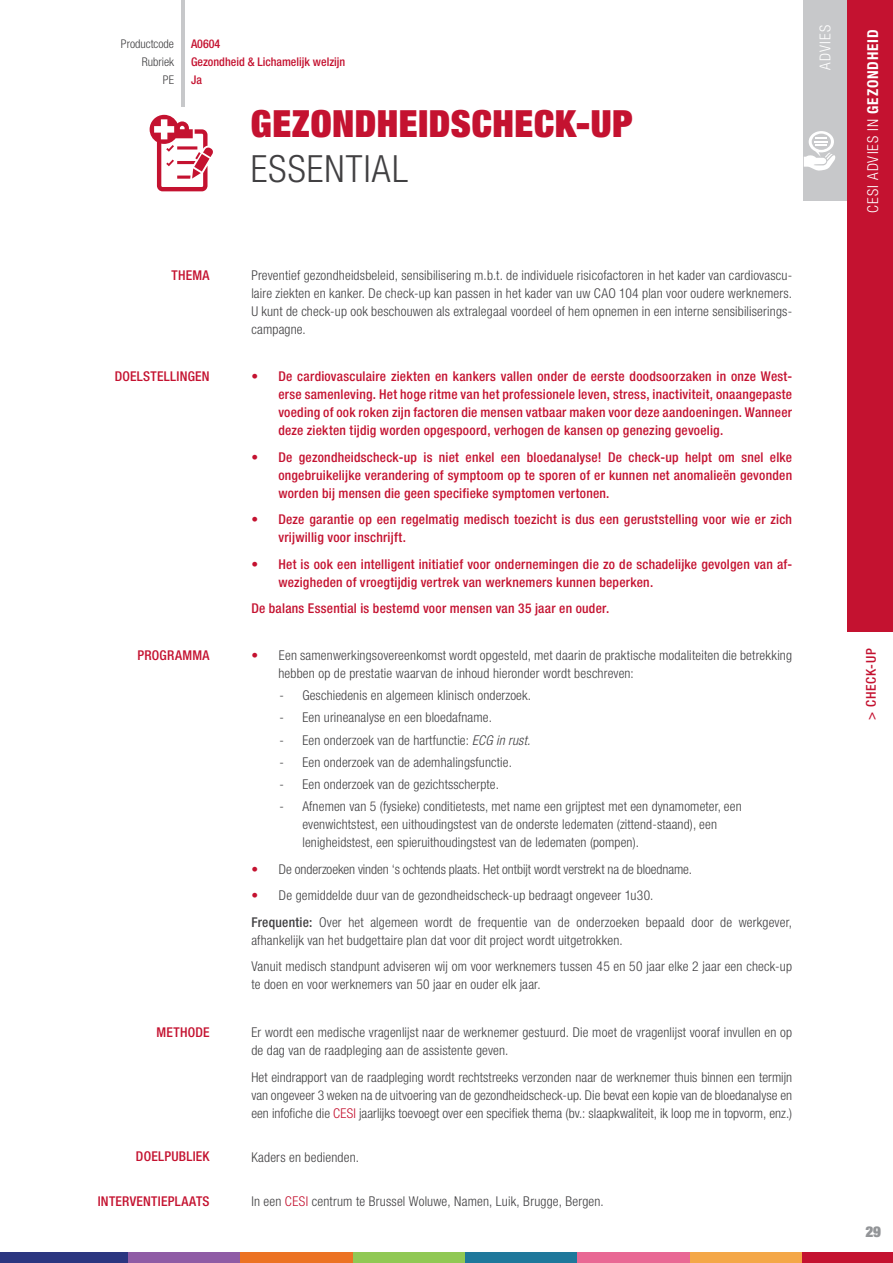
<style>
.page{position:relative;width:893px;height:1263px;background:#fff}
.page>*{position:absolute;margin:0;border:0;box-sizing:border-box;transform-origin:0 0}
.t1{font:900 expanded 37.5px "Helvetica Neue";letter-spacing:.015em;color:#c41230}
.t2{font:300 condensed 37.5px "Helvetica Neue";letter-spacing:.035em;color:#414042}
.t3{font:300 condensed 15px "Helvetica Neue";letter-spacing:.07em;color:#fff}
.t4{font:900 expanded 15px "Helvetica Neue";color:#939598}
.t5{font:300 condensed 13.5px/18px "Helvetica Neue";letter-spacing:.01em;color:#414042}
.t6{font:500 condensed 13.5px/18px "Helvetica Neue";letter-spacing:.015em;color:#c41230;text-align:justify}
.t7{font:500 condensed 12px "Helvetica Neue";color:#c41230}
.t8{font:300 condensed 12px "Helvetica Neue";color:#414042}
.s1{color:#c41230}
.s2{font-style:italic}
.s3{font-weight:500}
.s4{font-weight:700}
</style>
<div class="page">
<div style="left:689px;top:1252px;width:113px;height:11px;background:#f4a747"></div>
<div style="left:577px;top:1252px;width:112px;height:11px;background:#e96894"></div>
<div style="left:464px;top:1252px;width:113px;height:11px;background:#1f789b"></div>
<div style="left:352px;top:1252px;width:113px;height:11px;background:#90c854"></div>
<div style="left:240px;top:1252px;width:112px;height:11px;background:#ec7223"></div>
<div style="left:127px;top:1252px;width:113px;height:11px;background:#8f5ca5"></div>
<div style="left:0;top:1252px;width:128px;height:11px;background:#2b3680"></div>
<div style="left:802px;top:1252px;width:91px;height:11px;background:#c41230"></div>
<div style="left:804px;top:0;width:43px;height:201px;background:#c7c8ca"></div>
<svg style="left:804px;top:131px;width:31px;height:40px"></svg>
<div style="left:847px;top:0;width:46px;height:631px;background:#c41230"></div>
<hr style="left:181px;top:0;width:4px;height:106px;background:#c7c8ca">
<svg style="left:150px;top:115px;width:63px;height:76px"></svg>
<p class="t8" style="left:121px;top:37px;width:55px">Productcode</p>
<p class="t7" style="left:191px;top:36px;width:31px">A0604</p>
<p class="t8" style="left:142px;top:55px;width:34px">Rubriek</p>
<p class="t7" style="left:191px;top:54px;width:156px">Gezondheid &amp; Lichamelijk welzijn</p>
<p class="t8" style="left:163px;top:73px;width:13px">PE</p>
<p class="t7" style="left:191px;top:72px;width:12px">Ja</p>
<h1 class="t1" style="left:251px;top:99px;width:384px">GEZONDHEIDSCHECK-UP</h1>
<h1 class="t2" style="left:251px;top:147px;width:159px">ESSENTIAL</h1>
<p class="t3" style="left:816px;top:70px;width:46px;rotate:-90deg">ADVIES</p>
<p class="t6" style="left:172px;top:266px;width:40px">THEMA</p>
<p class="t5" style="left:251px;top:266px;width:542px;text-align:justify">Preventief gezondheidsbeleid, sensibilisering m.b.t. de individuele risicofactoren in het kader van cardiovascu&shy;laire ziekten en kanker. De check-up kan passen in het kader van uw CAO 104 plan voor oudere werknemers.<br>U kunt de check-up ook beschouwen als extralegaal voordeel of hem opnemen in een interne sensibiliserings&shy;campagne.</p>
<p class="t6" style="left:115px;top:367px;width:96px">DOELSTELLINGEN</p>
<p class="t6" style="left:278px;top:367px;width:515px;text-indent:-27px">• De cardiovasculaire ziekten en kankers vallen onder de eerste doodsoorzaken in onze West&shy;erse samenleving. Het hoge ritme van het professionele leven, stress, inactiviteit, onaangepaste voeding of ook roken zijn factoren die mensen vatbaar maken voor deze aandoeningen. Wanneer deze ziekten tijdig worden opgespoord, verhogen de kansen op genezing gevoelig.</p>
<p class="t6" style="left:278px;top:448px;width:515px;text-indent:-27px">• De gezondheidscheck-up is niet enkel een bloedanalyse! De check-up helpt om snel elke ongebruikelijke verandering of symptoom op te sporen of er kunnen net anomalieën gevonden worden bij mensen die geen specifieke symptomen vertonen.</p>
<p class="t6" style="left:278px;top:510px;width:515px;text-indent:-27px">• Deze garantie op een regelmatig medisch toezicht is dus een geruststelling voor wie er zich vrijwillig voor inschrijft.</p>
<p class="t6" style="left:278px;top:555px;width:515px;text-indent:-27px">• Het is ook een intelligent initiatief voor ondernemingen die zo de schadelijke gevolgen van af&shy;wezigheden of vroegtijdig vertrek van werknemers kunnen beperken.</p>
<p class="t6" style="left:251px;top:599px;width:359px">De balans Essential is bestemd voor mensen van 35 jaar en ouder.</p>
<p class="t6" style="left:138px;top:646px;width:73px">PROGRAMMA</p>
<p class="t5" style="left:278px;top:646px;width:515px;text-indent:-27px"><span class="s1">•</span> Een samenwerkingsovereenkomst wordt opgesteld, met daarin de praktische modaliteiten die betrekking hebben op de prestatie waarvan de inhoud hieronder wordt beschreven:</p>
<p class="t5" style="left:280px;top:686px;width:253px">- Geschiedenis en algemeen klinisch onderzoek.</p>
<p class="t5" style="left:280px;top:708px;width:214px">- Een urineanalyse en een bloedafname.</p>
<p class="t5" style="left:280px;top:731px;width:252px">- Een onderzoek van de hartfunctie: <span class="s2">ECG in rust.</span></p>
<p class="t5" style="left:280px;top:753px;width:234px">- Een onderzoek van de ademhalingsfunctie.</p>
<p class="t5" style="left:280px;top:775px;width:221px">- Een onderzoek van de gezichtsscherpte.</p>
<p class="t5" style="left:302px;top:797px;width:441px;text-indent:-23px">- Afnemen van 5 (fysieke) conditietests, met name een grijptest met een dynamometer, een evenwichtstest, een uithoudingstest van de onderste ledematen (zittend-staand), een lenigheidstest, een spieruithoudingstest van de ledematen (pompen).</p>
<p class="t5" style="left:251px;top:860px;width:442px"><span class="s1">•</span> De onderzoeken vinden ‘s ochtends plaats. Het ontbijt wordt verstrekt na de bloedname.</p>
<p class="t5" style="left:251px;top:882px;width:542px;line-height:26.5px"><span class="s1">•</span> De gemiddelde duur van de gezondheidscheck-up bedraagt ongeveer 1u30.<br><span class="s3">Frequentie:</span> Over het algemeen wordt de frequentie van de onderzoeken bepaald door de werkgever,</p>
<p class="t5" style="left:251px;top:927px;width:542px;line-height:26.5px">afhankelijk van het budgettaire plan dat voor dit project wordt uitgetrokken.<br>Vanuit medisch standpunt adviseren wij om voor werknemers tussen 45 en 50 jaar elke 2 jaar een check-up</p>
<p class="t5" style="left:251px;top:975px;width:291px">te doen en voor werknemers van 50 jaar en ouder elk jaar.</p>
<p class="t6" style="left:157px;top:1023px;width:54px">METHODE</p>
<p class="t5" style="left:251px;top:1023px;width:542px">Er wordt een medische vragenlijst naar de werknemer gestuurd. Die moet de vragenlijst vooraf invullen en op de dag van de raadpleging aan de assistente geven.</p>
<p class="t5" style="left:251px;top:1068px;width:542px;text-align:justify">Het eindrapport van de raadpleging wordt rechtstreeks verzonden naar de werknemer thuis binnen een termijn van ongeveer 3 weken na de uitvoering van de gezondheidscheck-up. Die bevat een kopie van de bloedanalyse en een infofiche die <span class="s1">CESI</span> jaarlijks toevoegt over een specifiek thema (bv.: slaapkwaliteit, ik loop me in topvorm, enz.)</p>
<p class="t6" style="left:136px;top:1147px;width:75px">DOELPUBLIEK</p>
<p class="t5" style="left:251px;top:1148px;width:109px">Kaders en bedienden.</p>
<p class="t6" style="left:98px;top:1192px;width:113px">INTERVENTIEPLAATS</p>
<p class="t5" style="left:251px;top:1192px;width:354px">In een <span class="s1">CESI</span> centrum te Brussel Woluwe, Namen, Luik, Brugge, Bergen.</p>
<p class="t3" style="left:864px;top:213px;width:184px;rotate:-90deg">CESI ADVIES IN <span class="s4">GEZONDHEID</span></p>
<p class="t6" style="left:862px;top:720px;width:73px;rotate:-90deg">&gt; CHECK-UP</p>
<p class="t4" style="left:865px;top:1222px;width:17px">29</p>
</div>
